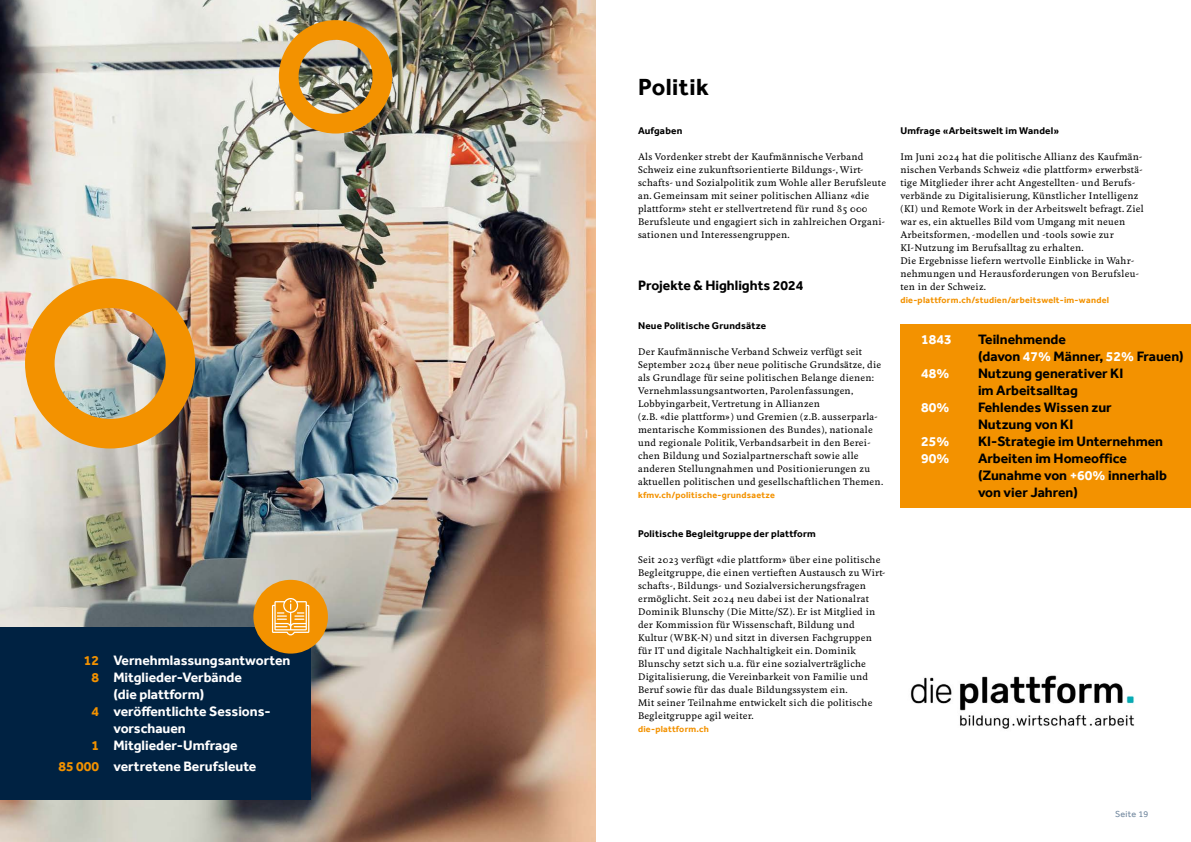
<style>
.page{position:relative;width:1191px;height:842px;background:#fff}
.page>*{position:absolute;margin:0;border:0;box-sizing:border-box;transform-origin:0 0}
.t1{font:700 24px "Effra";letter-spacing:.02em;color:#000}
.t2{font:700 14px/17px "Effra";color:#000}
.t3{font:700 14px "Effra";color:#fff}
.t4{font:700 10px "Effra";letter-spacing:.02em;color:#000}
.t5{font:500 9px/13px "Feijoa";letter-spacing:.03em;color:#000}
.t6{font:700 9px "Effra";letter-spacing:.03em;color:#f39200}
.t7{font:9px "Effra";letter-spacing:.03em;color:#71879e}
.s1{color:#f39200}
.s2{color:#fff}
</style>
<div class="page">
<img style="left:0;top:0;width:595px;height:842px">
<img style="left:25px;top:278px;width:170px;height:170px">
<img style="left:279px;top:20px;width:113px;height:114px">
<div style="left:0;top:628px;width:310px;height:172px;background:#002242"></div>
<div style="left:900px;top:324px;width:291px;height:183px;background:#f39200"></div>
<div style="left:253px;top:580px;width:75px;height:74px;background:#f39200;border-radius:50%"></div>
<svg style="left:272px;top:598px;width:37px;height:37px"></svg>
<img style="left:910px;top:675px;width:225px;height:54px">
<h2 class="t3" style="left:84px;top:652px;width:208px"><span class="s1">12</span> Vernehmlassungsantworten</h2>
<h2 class="t3" style="left:92px;top:669px;width:152px"><span class="s1">8</span> Mitglieder-Verbände</h2>
<h2 class="t3" style="left:113px;top:686px;width:92px">(die plattform)</h2>
<h2 class="t3" style="left:92px;top:703px;width:181px"><span class="s1">4</span> veröffentlichte Sessions-</h2>
<h2 class="t3" style="left:113px;top:720px;width:74px">vorschauen</h2>
<h2 class="t3" style="left:92px;top:737px;width:148px"><span class="s1">1</span> Mitglieder-Umfrage</h2>
<h2 class="t3" style="left:59px;top:758px;width:199px"><span class="s1">85 000</span> vertretene Berufsleute</h2>
<h1 class="t1" style="left:638px;top:72px;width:72px">Politik</h1>
<p class="t4" style="left:638px;top:124px;width:46px">Aufgaben</p>
<p class="t5" style="left:638px;top:150px;width:250px">Als Vordenker strebt der Kaufmännische Verband Schweiz eine zukunftsorientierte Bildungs-, Wirt&shy;schafts- und Sozialpolitik zum Wohle aller Berufsleute an. Gemeinsam mit seiner politischen Allianz «die plattform» steht er stellvertretend für rund 85 000<br>Berufsleute und engagiert sich in zahlreichen Organi&shy;sationen und Interessengruppen.</p>
<h2 class="t2" style="left:638px;top:276px;width:167px">Projekte &amp; Highlights 2024</h2>
<p class="t4" style="left:638px;top:319px;width:130px">Neue Politische Grundsätze</p>
<p class="t5" style="left:638px;top:345px;width:247px">Der Kaufmännische Verband Schweiz verfügt seit September 2024 über neue politische Grundsätze, die als Grundlage für seine politischen Belange dienen:<br>Vernehmlassungsantworten, Parolenfassungen, Lobbyingarbeit, Vertretung in Allianzen<br>(z.B. «die plattform») und Gremien (z.B. ausserparla&shy;mentarische Kommissionen des Bundes), nationale und regionale Politik, Verbandsarbeit in den Berei&shy;chen Bildung und Sozialpartnerschaft sowie alle anderen Stellungnahmen und Positionierungen zu aktuellen politischen und gesellschaftlichen Themen.</p>
<p class="t6" style="left:638px;top:489px;width:138px">kfmv.ch/politische-grundsaetze</p>
<p class="t4" style="left:638px;top:527px;width:179px">Politische Begleitgruppe der plattform</p>
<p class="t5" style="left:638px;top:553px;width:249px">Seit 2023 verfügt «die plattform» über eine politische Begleitgruppe, die einen vertieften Austausch zu Wirt&shy;schafts-, Bildungs- und Sozialversicherungsfragen ermöglicht. Seit 2024 neu dabei ist der Nationalrat Dominik Blunschy (Die Mitte/SZ). Er ist Mitglied in der Kommission für Wissenschaft, Bildung und Kultur (WBK-N) und sitzt in diversen Fachgruppen für IT und digitale Nachhaltigkeit ein. Dominik Blunschy setzt sich u.a. für eine sozialverträgliche Digitalisierung, die Vereinbarkeit von Familie und Beruf sowie für das duale Bildungssystem ein.<br>Mit seiner Teilnahme entwickelt sich die politische Begleitgruppe agil weiter.</p>
<p class="t6" style="left:638px;top:723px;width:72px">die-plattform.ch</p>
<p class="t4" style="left:900px;top:124px;width:160px">Umfrage «Arbeitswelt im Wandel»</p>
<p class="t5" style="left:900px;top:150px;width:245px">Im Juni 2024 hat die politische Allianz des Kaufmän&shy;nischen Verbands Schweiz «die plattform» erwerbstä&shy;tige Mitglieder ihrer acht Angestellten- und Berufs&shy;verbände zu Digitalisierung, Künstlicher Intelligenz (KI) und Remote Work in der Arbeitswelt befragt. Ziel war es, ein aktuelles Bild vom Umgang mit neuen Arbeitsformen, -modellen und -tools sowie zur KI-Nutzung im Berufsalltag zu erhalten.<br>Die Ergebnisse liefern wertvolle Einblicke in Wahr&shy;nehmungen und Herausforderungen von Berufsleu&shy;ten in der Schweiz.</p>
<p class="t6" style="left:900px;top:294px;width:210px">die-plattform.ch/studien/arbeitswelt-im-wandel</p>
<h2 class="t3" style="left:921px;top:331px;width:32px">1843</h2>
<h2 class="t2" style="left:978px;top:330px;width:207px">Teilnehmende<br>(davon <span class="s2">47%</span> Männer, <span class="s2">52%</span> Frauen)</h2>
<h2 class="t3" style="left:921px;top:365px;width:30px">48%</h2>
<h2 class="t2" style="left:978px;top:364px;width:147px">Nutzung generativer KI im Arbeitsalltag</h2>
<h2 class="t3" style="left:921px;top:399px;width:30px">80%</h2>
<h2 class="t2" style="left:978px;top:398px;width:135px">Fehlendes Wissen zur<br>Nutzung von KI</h2>
<h2 class="t3" style="left:921px;top:433px;width:30px">25%</h2>
<h2 class="t2" style="left:978px;top:432px;width:187px">KI-Strategie im Unternehmen</h2>
<h2 class="t3" style="left:921px;top:450px;width:30px">90%</h2>
<h2 class="t2" style="left:978px;top:449px;width:190px">Arbeiten im Homeoffice (Zunahme von <span class="s2">+60%</span> innerhalb von vier Jahren)</h2>
<p class="t7" style="left:1115px;top:808px;width:35px">Seite 19</p>
</div>
